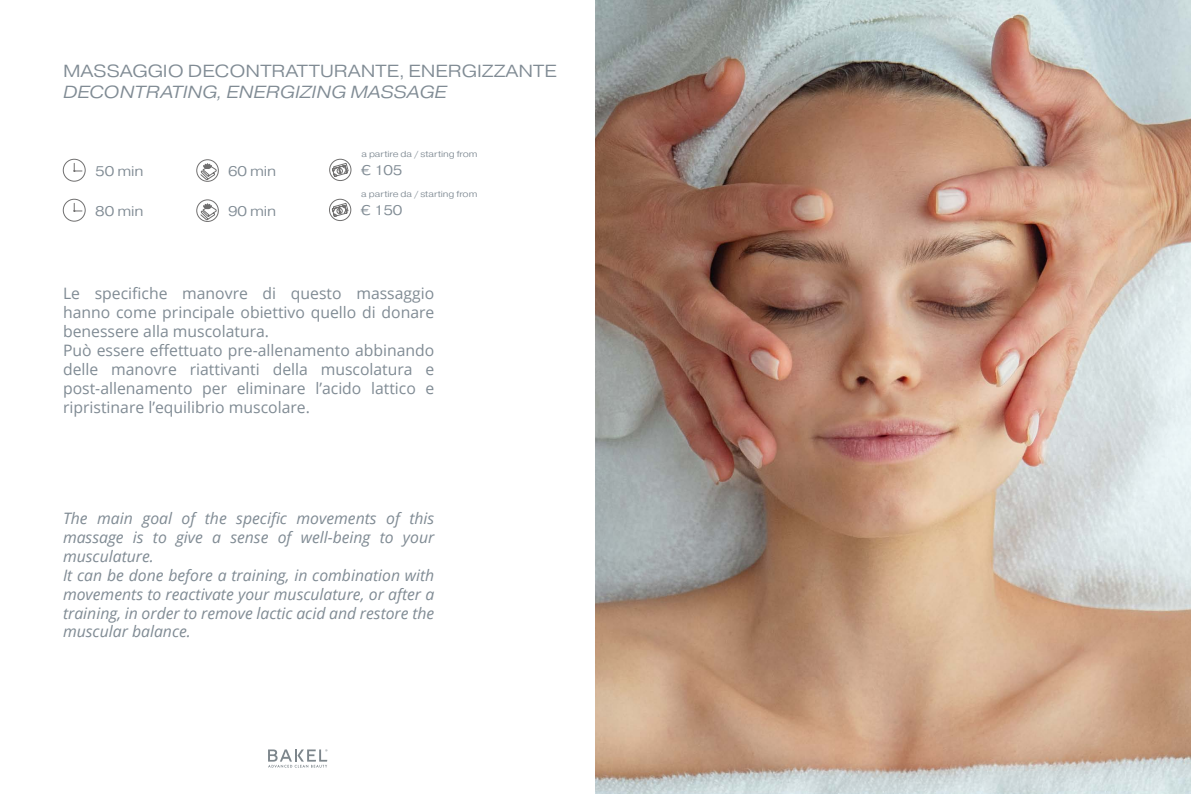
<style>
.page{position:relative;width:1191px;height:794px;background:#fff}
.page>*{position:absolute;margin:0;border:0;box-sizing:border-box;transform-origin:0 0}
.t1{font:300 17.5px "Pragmatica Ext";color:#808b94}
.t2{font:italic 300 17.5px "Pragmatica Ext";color:#808b94}
.t3{font:15.75px/18.9px "Open Sans";color:#808b94}
.t4{font:italic 15.75px/18.9px "Open Sans";color:#808b94}
.t5{font:300 14px "Pragmatica Ext";letter-spacing:-.005em;color:#808b94}
.t6{font:300 8.75px "Pragmatica Ext";letter-spacing:-.005em;color:#808b94}
</style>
<div class="page">
<svg style="left:268px;top:749px;width:59px;height:18px"></svg>
<img style="left:595px;top:0;width:596px;height:794px">
<div style="left:63px;top:159px;width:22px;height:22px;border:1px solid #706f6f;border-radius:50%"></div>
<svg style="left:74px;top:163px;width:8px;height:9px"></svg>
<div style="left:63px;top:199px;width:22px;height:22px;border:1px solid #706f6f;border-radius:50%"></div>
<svg style="left:74px;top:203px;width:8px;height:9px"></svg>
<svg style="left:197px;top:160px;width:21px;height:21px"></svg>
<div style="left:196px;top:159px;width:23px;height:23px;border:1px solid #706f6f;border-radius:50%"></div>
<svg style="left:200px;top:163px;width:16px;height:17px"></svg>
<svg style="left:197px;top:200px;width:21px;height:21px"></svg>
<div style="left:196px;top:200px;width:23px;height:22px;border:1px solid #706f6f;border-radius:50%"></div>
<svg style="left:200px;top:203px;width:16px;height:17px"></svg>
<svg style="left:329px;top:199px;width:22px;height:21px"></svg>
<div style="left:329px;top:199px;width:22px;height:22px;border:1px solid #706f6f;border-radius:50%"></div>
<svg style="left:332px;top:203px;width:16px;height:14px"></svg>
<svg style="left:330px;top:159px;width:21px;height:21px"></svg>
<div style="left:329px;top:159px;width:22px;height:22px;border:1px solid #706f6f;border-radius:50%"></div>
<svg style="left:332px;top:163px;width:17px;height:14px"></svg>
<p class="t1" style="left:63px;top:60px;width:495px">MASSAGGIO DECONTRATTURANTE, ENERGIZZANTE</p>
<p class="t2" style="left:63px;top:81px;width:385px">DECONTRATING, ENERGIZING MASSAGE</p>
<p class="t5" style="left:95px;top:162px;width:50px">50 min</p>
<p class="t5" style="left:95px;top:202px;width:50px">80 min</p>
<p class="t6" style="left:361px;top:149px;width:118px">a partire da / starting from</p>
<p class="t5" style="left:361px;top:162px;width:43px">€ 105</p>
<p class="t5" style="left:228px;top:163px;width:50px">60 min</p>
<p class="t5" style="left:228px;top:202px;width:50px">90 min</p>
<p class="t5" style="left:361px;top:202px;width:43px">€ 150</p>
<p class="t6" style="left:361px;top:189px;width:118px">a partire da / starting from</p>
<p class="t3" style="left:63px;top:283px;width:373px">Le specifiche manovre di questo massaggio hanno come principale obiettivo quello di donare benessere alla muscolatura.<br>Può essere effettuato pre-allenamento abbinando delle manovre riattivanti della muscolatura e post-allenamento per eliminare l’acido lattico e ripristinare l’equilibrio muscolare.</p>
<p class="t4" style="left:63px;top:508px;width:373px">The main goal of the specific movements of this massage is to give a sense of well-being to your musculature.<br>It can be done before a training, in combination with movements to reactivate your musculature, or after a training, in order to remove lactic acid and restore the muscular balance.</p>
</div>
